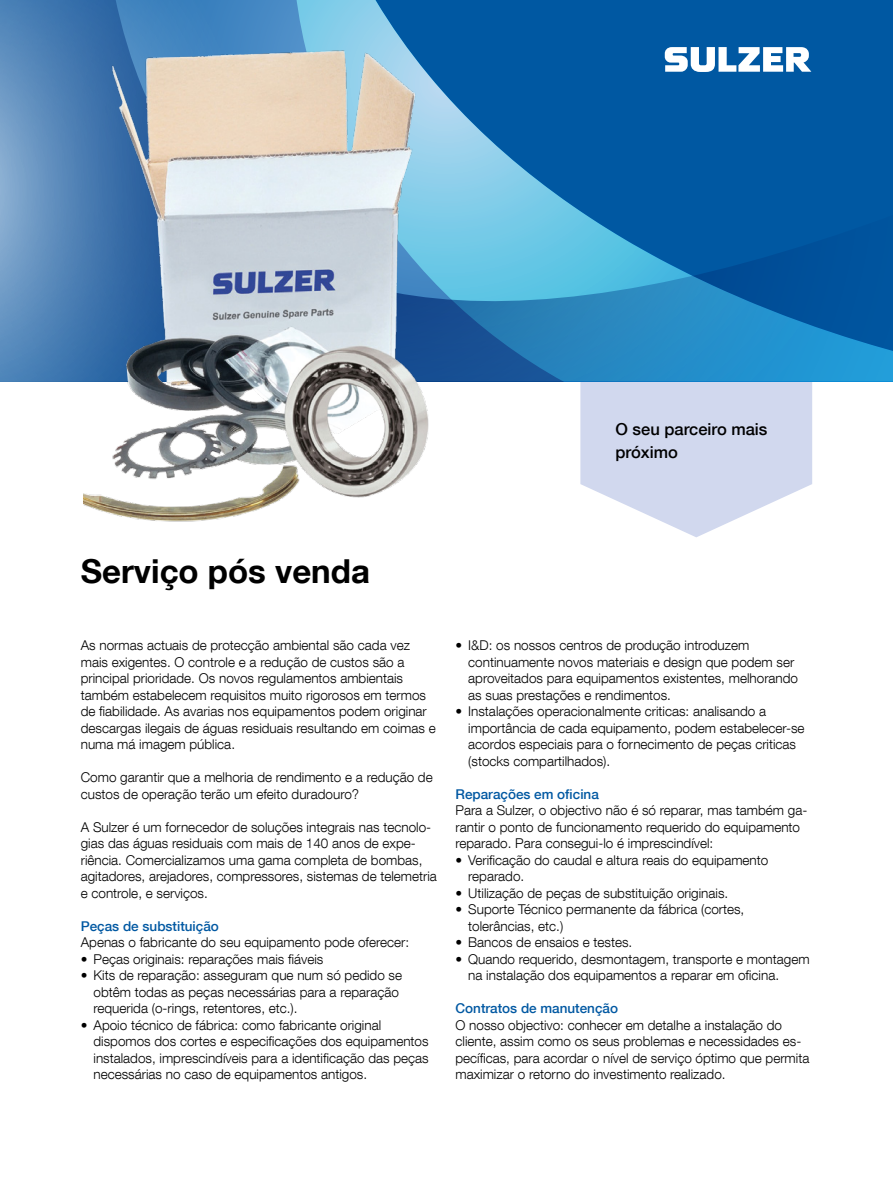
<style>
.page{position:relative;width:893px;height:1191px;background:#fff}
.page>*{position:absolute;margin:0;border:0;box-sizing:border-box;transform-origin:0 0}
.t1{font:700 33px "Helvetica Neue LT Com";color:#000}
.t2{font:500 16.5px/22.5px "Helvetica Neue LT Com";color:#000}
.Leipis{font:300 13.5px/16.5px "Helvetica Neue LT Com";color:#000}
.väliotsikko{font:500 13.5px "Helvetica Neue LT Com";color:#0058a2}
</style>
<div class="page">
<svg style="left:580px;top:381px;width:232px;height:156px;fill:#d1d8ee"></svg>
<svg style="left:0;top:0;width:893px;height:381px;background:#2375b3"></svg>
<svg style="left:665px;top:47px;width:146px;height:25px"></svg>
<img style="left:84px;top:46px;width:364px;height:476px">
<p class="t2" style="left:615px;top:418px;width:153px">O seu parceiro mais próximo</p>
<p class="t1" style="left:81px;top:550px;width:291px">Serviço pós venda</p>
<p class="Leipis" style="left:81px;top:636px;width:356px">As normas actuais de protecção ambiental são cada vez mais exigentes. O controle e a redução de custos são a principal prioridade. Os novos regulamentos ambientais também estabelecem requisitos muito rigorosos em termos de fiabilidade. As avarias nos equipamentos podem originar descargas ilegais de águas residuais resultando em coimas e numa má imagem pública.</p>
<p class="Leipis" style="left:81px;top:768px;width:353px">Como garantir que a melhoria de rendimento e a redução de custos de operação terão um efeito duradouro?</p>
<p class="Leipis" style="left:81px;top:818px;width:358px">A Sulzer é um fornecedor de soluções integrais nas tecnolo&shy;gias das águas residuais com mais de 140 anos de expe&shy;riência. Comercializamos uma gama completa de bombas, agitadores, arejadores, compressores, sistemas de telemetria e controle, e serviços.</p>
<p class="väliotsikko" style="left:81px;top:917px;width:140px">Peças de substituição</p>
<p class="Leipis" style="left:81px;top:933px;width:330px">Apenas o fabricante do seu equipamento pode oferecer:</p>
<p class="Leipis" style="left:81px;top:950px;width:244px">• Peças originais: reparações mais fiáveis</p>
<p class="Leipis" style="left:94px;top:966px;width:310px;text-indent:-13px">• Kits de reparação: asseguram que num só pedido se obtêm todas as peças necessárias para a reparação requerida (o-rings, retentores, etc.).</p>
<p class="Leipis" style="left:94px;top:1016px;width:337px;text-indent:-13px">• Apoio técnico de fábrica: como fabricante original dispomos dos cortes e especificações dos equipamentos instalados, imprescindíveis para a identificação das peças necessárias no caso de equipamentos antigos.</p>
<p class="Leipis" style="left:468px;top:636px;width:331px;text-indent:-13px">• I&amp;D: os nossos centros de produção introduzem continuamente novos materiais e design que podem ser aproveitados para equipamentos existentes, melhorando as suas prestações e rendimentos.</p>
<p class="Leipis" style="left:468px;top:702px;width:338px;text-indent:-13px">• Instalações operacionalmente criticas: analisando a importância de cada equipamento, podem estabelecer-se acordos especiais para o fornecimento de peças criticas (stocks compartilhados).</p>
<p class="väliotsikko" style="left:455px;top:785px;width:145px">Reparações em oficina</p>
<p class="Leipis" style="left:455px;top:801px;width:353px">Para a Sulzer, o objectivo não é só reparar, mas também ga&shy;rantir o ponto de funcionamento requerido do equipamento reparado. Para consegui-lo é imprescindível:</p>
<p class="Leipis" style="left:468px;top:851px;width:302px;text-indent:-13px">• Verificação do caudal e altura reais do equipamento reparado.</p>
<p class="Leipis" style="left:455px;top:884px;width:274px">• Utilização de peças de substituição originais.</p>
<p class="Leipis" style="left:468px;top:900px;width:278px;text-indent:-13px">• Suporte Técnico permanente da fábrica (cortes, tolerâncias, etc.)</p>
<p class="Leipis" style="left:455px;top:933px;width:178px">• Bancos de ensaios e testes.</p>
<p class="Leipis" style="left:468px;top:950px;width:343px;text-indent:-13px">• Quando requerido, desmontagem, transporte e montagem na instalação dos equipamentos a reparar em oficina.</p>
<p class="väliotsikko" style="left:455px;top:1000px;width:164px">Contratos de manutenção</p>
<p class="Leipis" style="left:455px;top:1016px;width:355px">O nosso objectivo: conhecer em detalhe a instalação do cliente, assim como os seus problemas e necessidades es&shy;pecíficas, para acordar o nível de serviço óptimo que permita maximizar o retorno do investimento realizado.</p>
</div>
